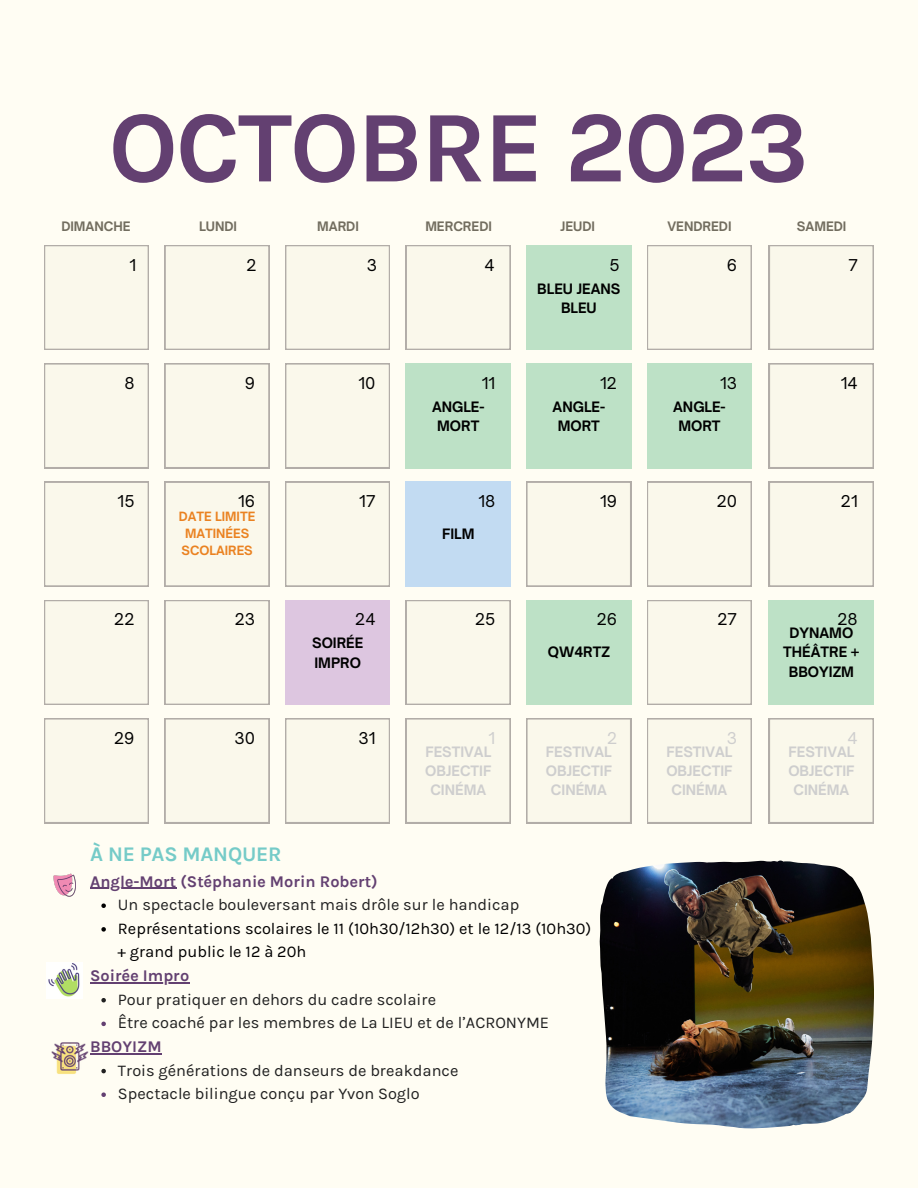
<style>
.page{position:relative;width:918px;height:1188px;background:#fffdf3}
.page>*{position:absolute;margin:0;border:0;box-sizing:border-box;transform-origin:0 0}
.t1{font:700 101.7px "Karmilla";letter-spacing:-.02em;color:#634071}
.t2{font:700 20.85px "Karmilla";letter-spacing:-.01em;color:#75cbc8}
.t3{font:16.35px "Karmilla";color:#212121}
.t4{font:16.35px "Karmilla";color:#000}
.t5{font:700 16.35px "Karmilla";color:#634071}
.t6{font:15.6px "Open Sauce One";color:#000}
.t7{font:15.6px "Open Sauce One";color:#cecece}
.t8{font:700 13.8px/19.2px "Open Sauce One";color:#cecece;text-align:center}
.t9{font:700 13.8px/19.2px "Open Sauce One";color:#000;text-align:center}
.t10{font:700 12.45px "Open Sauce One";color:#726d5f}
.t11{font:700 12.3px/16.8px "Open Sauce One";color:#ea8221}
</style>
<div class="page">
<svg style="left:44px;top:245px;width:105px;height:105px"></svg>
<svg style="left:165px;top:245px;width:104px;height:105px"></svg>
<svg style="left:285px;top:245px;width:105px;height:105px"></svg>
<svg style="left:406px;top:245px;width:104px;height:105px"></svg>
<div style="left:526px;top:245px;width:105px;height:105px;background:#bde1c6"></div>
<svg style="left:647px;top:245px;width:105px;height:105px"></svg>
<svg style="left:769px;top:245px;width:105px;height:105px"></svg>
<svg style="left:44px;top:363px;width:105px;height:105px"></svg>
<svg style="left:165px;top:363px;width:104px;height:105px"></svg>
<svg style="left:285px;top:363px;width:105px;height:105px"></svg>
<div style="left:406px;top:363px;width:104px;height:105px;background:#bde1c6"></div>
<div style="left:526px;top:363px;width:105px;height:105px;background:#bde1c6"></div>
<div style="left:647px;top:363px;width:105px;height:105px;background:#bde1c6"></div>
<svg style="left:769px;top:363px;width:105px;height:105px"></svg>
<svg style="left:44px;top:482px;width:105px;height:104px"></svg>
<svg style="left:165px;top:482px;width:104px;height:104px"></svg>
<svg style="left:285px;top:482px;width:105px;height:104px"></svg>
<div style="left:406px;top:482px;width:104px;height:104px;background:#c2dbf2"></div>
<svg style="left:526px;top:482px;width:105px;height:104px"></svg>
<svg style="left:647px;top:482px;width:105px;height:104px"></svg>
<svg style="left:769px;top:482px;width:105px;height:104px"></svg>
<svg style="left:44px;top:600px;width:105px;height:105px"></svg>
<svg style="left:165px;top:600px;width:104px;height:105px"></svg>
<div style="left:285px;top:600px;width:105px;height:105px;background:#ddc6e0"></div>
<svg style="left:406px;top:600px;width:104px;height:105px"></svg>
<div style="left:526px;top:600px;width:105px;height:105px;background:#bde1c6"></div>
<svg style="left:647px;top:600px;width:105px;height:105px"></svg>
<div style="left:769px;top:600px;width:105px;height:105px;background:#bde1c6"></div>
<svg style="left:44px;top:718px;width:105px;height:105px"></svg>
<svg style="left:165px;top:718px;width:104px;height:105px"></svg>
<svg style="left:285px;top:718px;width:105px;height:105px"></svg>
<svg style="left:406px;top:718px;width:104px;height:105px"></svg>
<svg style="left:526px;top:718px;width:105px;height:105px"></svg>
<svg style="left:647px;top:718px;width:105px;height:105px"></svg>
<svg style="left:769px;top:718px;width:105px;height:105px"></svg>
<img style="left:53px;top:873px;width:23px;height:24px">
<img style="left:600px;top:861px;width:274px;height:267px">
<img style="left:46px;top:962px;width:36px;height:36px">
<img style="left:51px;top:1042px;width:41px;height:32px">
<svg style="left:101px;top:903px;width:5px;height:5px"></svg>
<svg style="left:101px;top:927px;width:5px;height:5px"></svg>
<svg style="left:101px;top:998px;width:5px;height:4px"></svg>
<svg style="left:101px;top:1022px;width:5px;height:4px"></svg>
<svg style="left:101px;top:1069px;width:5px;height:4px"></svg>
<svg style="left:101px;top:1092px;width:5px;height:5px"></svg>
<hr style="left:90px;top:888px;width:86px;height:1px;background:#634071">
<hr style="left:90px;top:982px;width:99px;height:1px;background:#634071">
<hr style="left:90px;top:1053px;width:72px;height:1px;background:#634071">
<p class="t1" style="left:109px;top:88px;width:702px">OCTOBRE 2023</p>
<p class="t10" style="left:61px;top:218px;width:71px">DIMANCHE</p>
<p class="t10" style="left:199px;top:218px;width:40px">LUNDI</p>
<p class="t10" style="left:317px;top:218px;width:43px">MARDI</p>
<p class="t10" style="left:425px;top:218px;width:68px">MERCREDI</p>
<p class="t10" style="left:561px;top:218px;width:36px">JEUDI</p>
<p class="t10" style="left:667px;top:218px;width:66px">VENDREDI</p>
<p class="t10" style="left:797px;top:218px;width:51px">SAMEDI</p>
<p class="t6" style="left:129px;top:256px;width:8px">1</p>
<p class="t6" style="left:247px;top:256px;width:12px">2</p>
<p class="t6" style="left:367px;top:256px;width:12px">3</p>
<p class="t6" style="left:485px;top:256px;width:12px">4</p>
<p class="t6" style="left:609px;top:256px;width:12px">5</p>
<p class="t6" style="left:727px;top:256px;width:12px">6</p>
<p class="t6" style="left:848px;top:256px;width:11px">7</p>
<p class="t9" style="left:537px;top:279px;width:85px">BLEU JEANS<br>BLEU</p>
<p class="t6" style="left:124px;top:373px;width:12px">8</p>
<p class="t6" style="left:245px;top:373px;width:12px">9</p>
<p class="t6" style="left:359px;top:373px;width:19px">10</p>
<p class="t6" style="left:482px;top:373px;width:15px">11</p>
<p class="t6" style="left:600px;top:373px;width:18px">12</p>
<p class="t6" style="left:720px;top:373px;width:19px">13</p>
<p class="t6" style="left:841px;top:373px;width:18px">14</p>
<p class="t9" style="left:432px;top:397px;width:54px">ANGLE-<br>MORT</p>
<p class="t9" style="left:553px;top:397px;width:54px">ANGLE-<br>MORT</p>
<p class="t9" style="left:673px;top:397px;width:54px">ANGLE-<br>MORT</p>
<p class="t6" style="left:118px;top:492px;width:18px">15</p>
<p class="t6" style="left:238px;top:491px;width:19px">16</p>
<p class="t6" style="left:359px;top:491px;width:18px">17</p>
<p class="t6" style="left:478px;top:491px;width:18px">18</p>
<p class="t6" style="left:600px;top:491px;width:19px">19</p>
<p class="t6" style="left:717px;top:491px;width:22px">20</p>
<p class="t6" style="left:841px;top:492px;width:18px">21</p>
<p class="t11" style="left:179px;top:508px;width:78px">DATE LIMITE<br>MATINÉES<br>SCOLAIRES</p>
<p class="t9" style="left:442px;top:524px;width:34px">FILM</p>
<p class="t6" style="left:114px;top:610px;width:22px">22</p>
<p class="t6" style="left:235px;top:610px;width:22px">23</p>
<p class="t6" style="left:475px;top:610px;width:22px">25</p>
<p class="t6" style="left:597px;top:610px;width:22px">26</p>
<p class="t6" style="left:717px;top:610px;width:21px">27</p>
<p class="t6" style="left:838px;top:610px;width:22px">28</p>
<p class="t6" style="left:355px;top:610px;width:22px">24</p>
<p class="t9" style="left:783px;top:624px;width:78px">DYNAMO<br>THÉÂTRE +<br>BBOYIZM</p>
<p class="t9" style="left:312px;top:634px;width:53px;text-align:left">SOIRÉE<br>IMPRO</p>
<p class="t9" style="left:548px;top:643px;width:64px">QW4RTZ</p>
<p class="t6" style="left:114px;top:728px;width:22px">29</p>
<p class="t6" style="left:234px;top:728px;width:22px">30</p>
<p class="t6" style="left:359px;top:728px;width:19px">31</p>
<p class="t7" style="left:489px;top:728px;width:8px">1</p>
<p class="t7" style="left:607px;top:728px;width:12px">2</p>
<p class="t7" style="left:727px;top:728px;width:12px">3</p>
<p class="t7" style="left:848px;top:728px;width:12px">4</p>
<p class="t8" style="left:425px;top:742px;width:68px">FESTIVAL<br>OBJECTIF<br>CINÉMA</p>
<p class="t8" style="left:546px;top:742px;width:68px">FESTIVAL<br>OBJECTIF<br>CINÉMA</p>
<p class="t8" style="left:666px;top:742px;width:68px">FESTIVAL<br>OBJECTIF<br>CINÉMA</p>
<p class="t8" style="left:788px;top:742px;width:68px">FESTIVAL<br>OBJECTIF<br>CINÉMA</p>
<p class="t2" style="left:90px;top:842px;width:193px">À NE PAS MANQUER</p>
<p class="t5" style="left:90px;top:872px;width:289px">Angle-Mort (Stéphanie Morin Robert)</p>
<p class="t3" style="left:118px;top:895px;width:403px">Un spectacle bouleversant mais drôle sur le handicap</p>
<p class="t4" style="left:118px;top:919px;width:475px">Représentations scolaires le 11 (10h30/12h30) et le 12/13 (10h30)</p>
<p class="t4" style="left:117px;top:942px;width:190px">+ grand public le 12 à 20h</p>
<p class="t5" style="left:90px;top:966px;width:101px">Soirée Impro</p>
<p class="t3" style="left:118px;top:990px;width:320px">Pour pratiquer en dehors du cadre scolaire</p>
<p class="t3" style="left:118px;top:1013px;width:433px">Être coaché par les membres de La LIEU et de l’ACRONYME</p>
<p class="t3" style="left:118px;top:1061px;width:342px">Trois générations de danseurs de breakdance</p>
<p class="t3" style="left:118px;top:1084px;width:303px">Spectacle bilingue conçu par Yvon Soglo</p>
<p class="t5" style="left:90px;top:1037px;width:73px">BBOYIZM</p>
</div>
